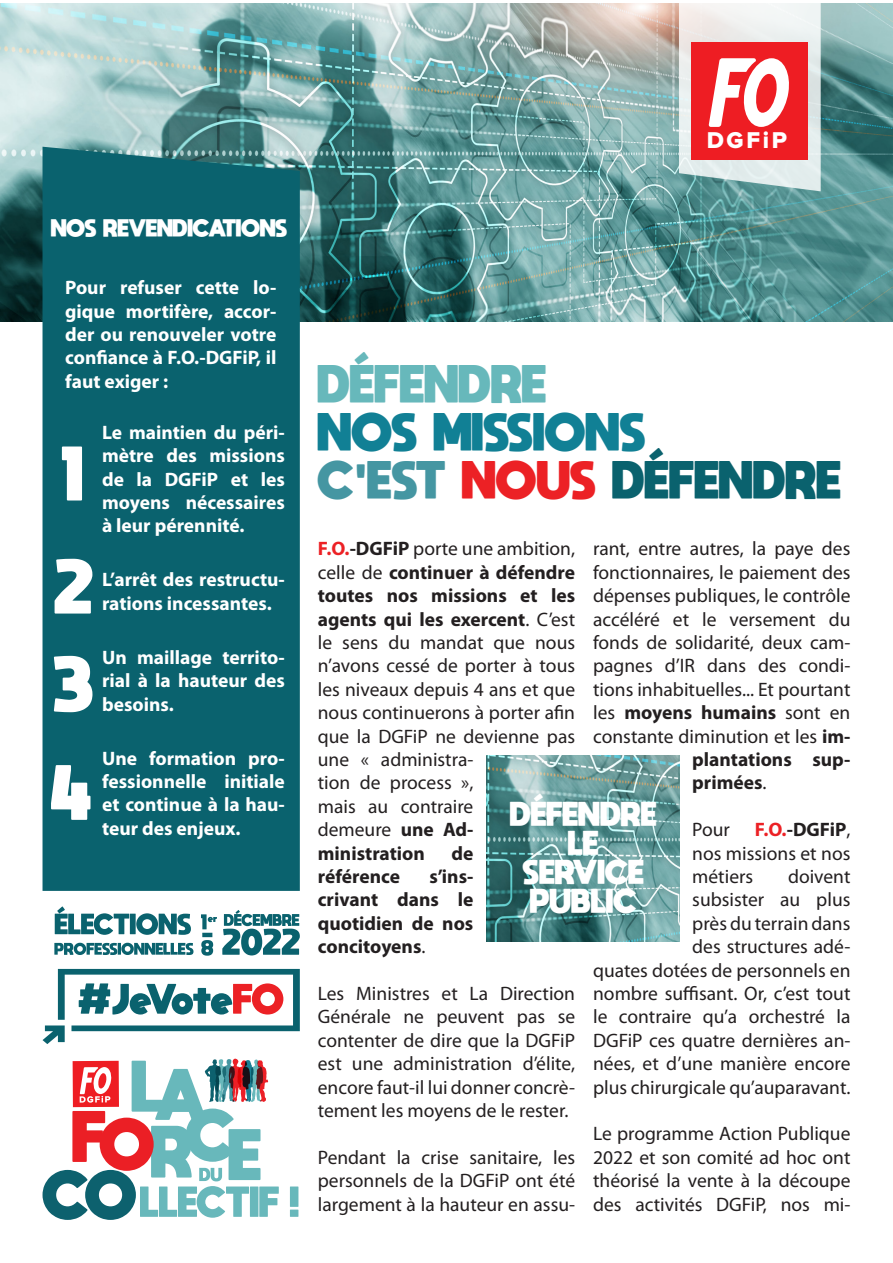
<style>
.page{position:relative;width:893px;height:1263px;background:#fff}
.page>*{position:absolute;margin:0;border:0;box-sizing:border-box;transform-origin:0 0}
.t1{font:800 54px "moon get";color:#fff}
.t2{font:800 37.5px "moon get";color:#0a626e}
.t3{font:800 37.5px "moon get";color:#118095}
.t4{font:800 37.5px "moon get";color:#67b8bb}
.t5{font:800 24px "moon get";color:#fff}
.t6{font:23.7px "Proxima Nova Extrabld";letter-spacing:.11em;color:#fff}
.t7{font:19.5px/23.4px "Myriad Pro";color:#231f20;text-align:justify}
.t8{font:700 19.5px/23.4px "Myriad Pro";color:#fff;text-align:justify}
.t9{font:700 19.5px/23.4px "Myriad Pro";color:#231f20;text-align:justify}
.t10{font:800 17.25px "moon get";letter-spacing:-.01em;color:#fff}
.s1{color:#4596a2}
.s2{color:#ec2125}
.s3{font-weight:700;color:#ec2125}
.s4{font-weight:700}
.s5{font-weight:400}
</style>
<div class="page">
<img style="left:0;top:3px;width:893px;height:318px">
<svg style="left:679px;top:3px;width:142px;height:188px"></svg>
<div style="left:43px;top:147px;width:257px;height:744px;background:#0a626e"></div>
<img style="left:486px;top:755px;width:193px;height:187px">
<svg style="left:43px;top:969px;width:257px;height:75px"></svg>
<svg style="left:55px;top:906px;width:136px;height:29px"></svg>
<svg style="left:201px;top:910px;width:99px;height:46px"></svg>
<hr style="left:202px;top:933px;width:10px;height:4px;background:#0a626e">
<svg style="left:54px;top:943px;width:139px;height:12px"></svg>
<svg style="left:290px;top:1186px;width:8px;height:31px"></svg>
<svg style="left:43px;top:1059px;width:236px;height:161px"></svg>
<p class="t10" style="left:51px;top:217px;width:238px">NOS REVENDICATIONS</p>
<p class="t8" style="left:65px;top:275px;width:213px">Pour refuser cette lo&shy;gique mortifère, accor&shy;der ou renouveler votre confiance à F.O.-DGFiP, il faut exiger :</p>
<p class="t1" style="left:62px;top:439px;width:23px">1</p>
<p class="t1" style="left:55px;top:552px;width:41px">2</p>
<p class="t1" style="left:54px;top:650px;width:42px">3</p>
<p class="t1" style="left:51px;top:758px;width:43px">4</p>
<p class="t8" style="left:102px;top:420px;width:184px">Le maintien du péri&shy;mètre des missions de la DGFiP et les moyens nécessaires à leur pérennité.</p>
<p class="t8" style="left:102px;top:567px;width:184px">L’arrêt des restructu&shy;rations incessantes.</p>
<p class="t8" style="left:102px;top:645px;width:184px">Un maillage territo&shy;rial à la hauteur des besoins.</p>
<p class="t8" style="left:102px;top:746px;width:184px">Une formation pro&shy;fessionnelle initiale et continue à la hau&shy;teur des enjeux.</p>
<p class="t6" style="left:707px;top:130px;width:82px">DGFiP</p>
<p class="t4" style="left:318px;top:360px;width:231px">DÉFENDRE</p>
<p class="t3" style="left:318px;top:408px;width:330px">NOS MISSIONS</p>
<p class="t2" style="left:318px;top:456px;width:525px"><span class="s1">C'EST</span> <span class="s2">NOUS</span> DÉFENDRE</p>
<p class="t7" style="left:318px;top:537px;width:259px;text-align:left"><span class="s3">F.O.</span><span class="s4">-DGFiP</span> porte une ambition, celle de <span class="s4">continuer à défendre toutes nos missions et les agents qui les exercent</span>. C’est le sens du mandat que nous n’avons cessé de porter à tous les niveaux depuis 4 ans et que nous continuerons à porter afin que la DGFiP ne devienne pas une « administra-<br>tion de process »,<br>mais au contraire<br>demeure <span class="s4">une Ad&shy;ministration</span></p>
<p class="t7" style="left:593px;top:537px;width:259px">rant, entre autres, la paye des</p>
<p class="t7" style="left:593px;top:560px;width:259px">fonctionnaires, le paiement des</p>
<p class="t7" style="left:593px;top:584px;width:259px">dépenses publiques, le contrôle</p>
<p class="t7" style="left:593px;top:607px;width:259px">accéléré et le versement du</p>
<p class="t7" style="left:593px;top:630px;width:259px">fonds de solidarité, deux cam-</p>
<p class="t7" style="left:593px;top:654px;width:259px">pagnes d’IR dans des condi-</p>
<p class="t7" style="left:593px;top:677px;width:259px">tions inhabituelles... Et pourtant</p>
<p class="t9" style="left:593px;top:700px;width:259px"><span class="s5">les</span> moyens humains <span class="s5">sont en</span></p>
<p class="t7" style="left:593px;top:724px;width:259px">constante diminution et les <span class="s4">im-</span></p>
<p class="t9" style="left:692px;top:747px;width:160px">plantations sup-</p>
<p class="t9" style="left:692px;top:770px;width:76px">primées<span class="s5">.</span></p>
<p class="t7" style="left:692px;top:818px;width:39px">Pour</p>
<p class="t5" style="left:510px;top:799px;width:148px">DÉFENDRE</p>
<p class="t5" style="left:568px;top:828px;width:32px">LE</p>
<p class="t5" style="left:523px;top:856px;width:123px">SERVICE</p>
<p class="t5" style="left:530px;top:885px;width:108px">PUBLIC</p>
<p class="t7" style="left:692px;top:818px;width:160px;text-indent:63px"><span class="s3">F.O.</span><span class="s4">-DGFiP</span>, nos missions et nos métiers</p>
<p class="t9" style="left:451px;top:841px;width:23px">de</p>
<p class="t9" style="left:318px;top:864px;width:84px">référence</p>
<p class="t7" style="left:593px;top:864px;width:259px;text-align:right">doivent<br>subsister au plus<br>près du terrain dans<br>des structures adé-<br>quates dotées de personnels en nombre suffisant. Or, c’est tout le contraire qu’a orchestré la<br>DGFiP ces quatre dernières an&shy;nées, et d’une manière encore plus chirurgicale qu’auparavant.</p>
<p class="t7" style="left:593px;top:1122px;width:259px">Le programme Action Publique 2022 et son comité ad hoc ont théorisé la vente à la découpe des activités DGFiP, nos mi-</p>
<p class="t9" style="left:318px;top:864px;width:157px;text-indent:112px">s’ins&shy;crivant dans le quotidien de nos concitoyens<span class="s5">.</span></p>
<p class="t7" style="left:318px;top:981px;width:259px">Les Ministres et La Direction Générale ne peuvent pas se contenter de dire que la DGFiP est une administration d’élite, encore faut-il lui donner concrè&shy;tement les moyens de le rester.</p>
<p class="t7" style="left:318px;top:1145px;width:259px">Pendant la crise sanitaire, les personnels de la DGFiP ont été largement à la hauteur en assu-</p>
</div>
